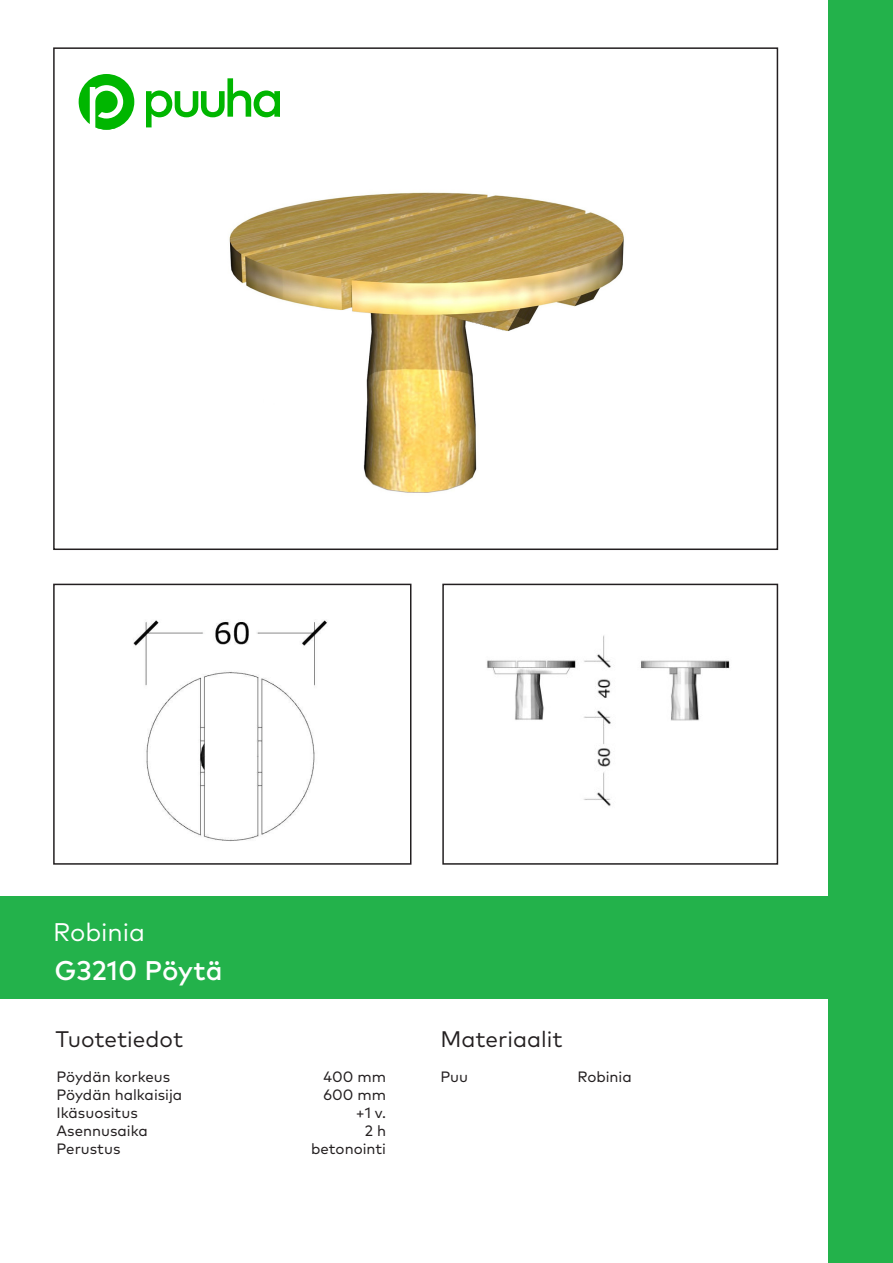
<style>
.page{position:relative;width:893px;height:1263px;background:#fff}
.page>*{position:absolute;margin:0;border:0;box-sizing:border-box;transform-origin:0 0}
.TUOTENUMERO{font:500 27px "Mark Pro";color:#fff}
.TUOTERYHMÄ{font:25.5px "Mark Pro";color:#fff}
.TUOTE_MATERIAALI{font:22.5px "Mark Pro";color:#231f20}
.Tiedot{font:15px "Mark Pro";color:#231f20}
.Numerot{font:15px "Mark Pro";color:#231f20}
</style>
<div class="page">
<div style="left:0;top:896px;width:884px;height:103px;background:#23b24b"></div>
<div style="left:828px;top:0;width:65px;height:1263px;background:#23b24b"></div>
<svg style="left:79px;top:74px;width:55px;height:56px"></svg>
<svg style="left:146px;top:78px;width:134px;height:49px"></svg>
<div style="left:53px;top:47px;width:725px;height:503px;border:2px solid #231f20"></div>
<div style="left:53px;top:584px;width:358px;height:281px;border:2px solid #231f20"></div>
<div style="left:442px;top:584px;width:336px;height:281px;border:2px solid #231f20"></div>
<img style="left:229px;top:192px;width:395px;height:301px">
<img style="left:133px;top:620px;width:195px;height:221px">
<img style="left:487px;top:635px;width:243px;height:171px">
<p class="TUOTERYHMÄ" style="left:53px;top:912px;width:94px">Robinia</p>
<p class="TUOTENUMERO" style="left:54px;top:950px;width:170px">G3210 Pöytä</p>
<p class="TUOTE_MATERIAALI" style="left:56px;top:1022px;width:129px">Tuotetiedot</p>
<p class="TUOTE_MATERIAALI" style="left:440px;top:1022px;width:124px">Materiaalit</p>
<p class="Tiedot" style="left:57px;top:1065px;width:115px">Pöydän korkeus</p>
<p class="Tiedot" style="left:57px;top:1083px;width:127px">Pöydän halkaisija</p>
<p class="Tiedot" style="left:57px;top:1101px;width:83px">Ikäsuositus</p>
<p class="Tiedot" style="left:57px;top:1119px;width:93px">Asennusaika</p>
<p class="Tiedot" style="left:57px;top:1137px;width:65px">Perustus</p>
<p class="Numerot" style="left:324px;top:1065px;width:64px">400 mm</p>
<p class="Tiedot" style="left:440px;top:1065px;width:29px">Puu</p>
<p class="Tiedot" style="left:577px;top:1065px;width:56px">Robinia</p>
<p class="Numerot" style="left:323px;top:1083px;width:64px">600 mm</p>
<p class="Numerot" style="left:356px;top:1101px;width:32px">+1 v.</p>
<p class="Numerot" style="left:365px;top:1119px;width:23px">2 h</p>
<p class="Numerot" style="left:311px;top:1137px;width:76px">betonointi</p>
</div>
